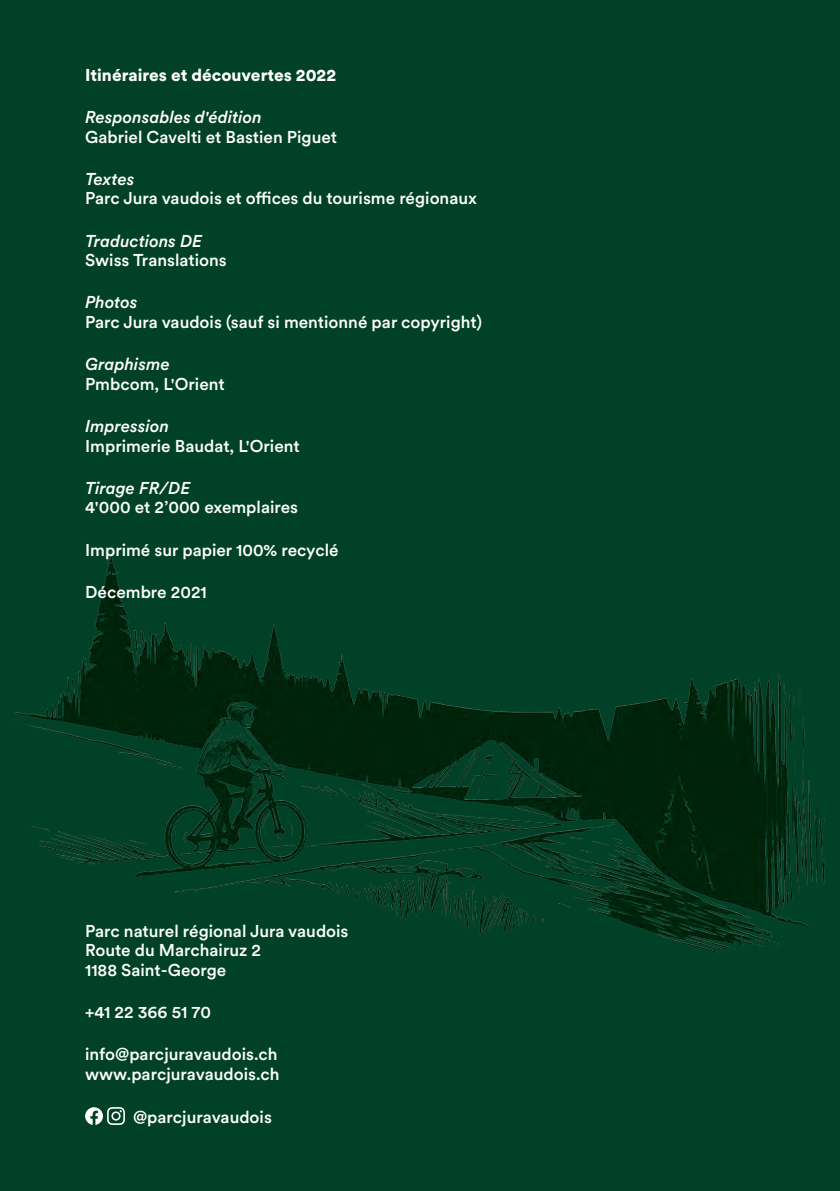
<style>
.page{position:relative;width:840px;height:1191px;background:#fff}
.page>*{position:absolute;margin:0;border:0;box-sizing:border-box;transform-origin:0 0}
.t1{font:500 17px/19.6px "Circular XX";color:#fff}
.t2{font:italic 500 17px "Circular XX";color:#fff}
.t3{font:900 17px "Circular XX";color:#fff}
</style>
<div class="page">
<div style="left:0;top:0;width:839px;height:1191px;background:#014127"></div>
<img style="left:14px;top:551px;width:812px;height:402px">
<svg style="left:85px;top:1107px;width:40px;height:18px"></svg>
<p class="t3" style="left:85px;top:63px;width:252px">Itinéraires et découvertes 2022</p>
<p class="t2" style="left:85px;top:105px;width:178px">Responsables d'édition</p>
<p class="t1" style="left:85px;top:126px;width:253px">Gabriel Cavelti et Bastien Piguet</p>
<p class="t2" style="left:85px;top:167px;width:51px">Textes</p>
<p class="t1" style="left:85px;top:188px;width:393px">Parc Jura vaudois et offices du tourisme régionaux</p>
<p class="t2" style="left:85px;top:229px;width:118px">Traductions DE</p>
<p class="t1" style="left:85px;top:250px;width:143px">Swiss Translations</p>
<p class="t2" style="left:85px;top:291px;width:54px">Photos</p>
<p class="t1" style="left:85px;top:311px;width:398px">Parc Jura vaudois (sauf si mentionné par copyright)</p>
<p class="t2" style="left:85px;top:353px;width:86px">Graphisme</p>
<p class="t1" style="left:85px;top:373px;width:141px">Pmbcom, L'Orient</p>
<p class="t2" style="left:85px;top:414px;width:85px">Impression</p>
<p class="t1" style="left:85px;top:435px;width:216px">Imprimerie Baudat, L'Orient</p>
<p class="t2" style="left:85px;top:476px;width:106px">Tirage FR/DE</p>
<p class="t1" style="left:85px;top:497px;width:214px">4'000 et 2’000 exemplaires</p>
<p class="t1" style="left:85px;top:539px;width:255px">Imprimé sur papier 100% recyclé</p>
<p class="t1" style="left:85px;top:581px;width:123px">Décembre 2021</p>
<p class="t1" style="left:85px;top:920px;width:265px">Parc naturel régional Jura vaudois<br>Route du Marchairuz 2<br>1188 Saint-George</p>
<p class="t1" style="left:85px;top:1001px;width:127px">+41 22 366 51 70</p>
<p class="t1" style="left:85px;top:1043px;width:196px">info@parcjuravaudois.ch www.parcjuravaudois.ch</p>
<p class="t1" style="left:133px;top:1106px;width:140px">@parcjuravaudois</p>
</div>
